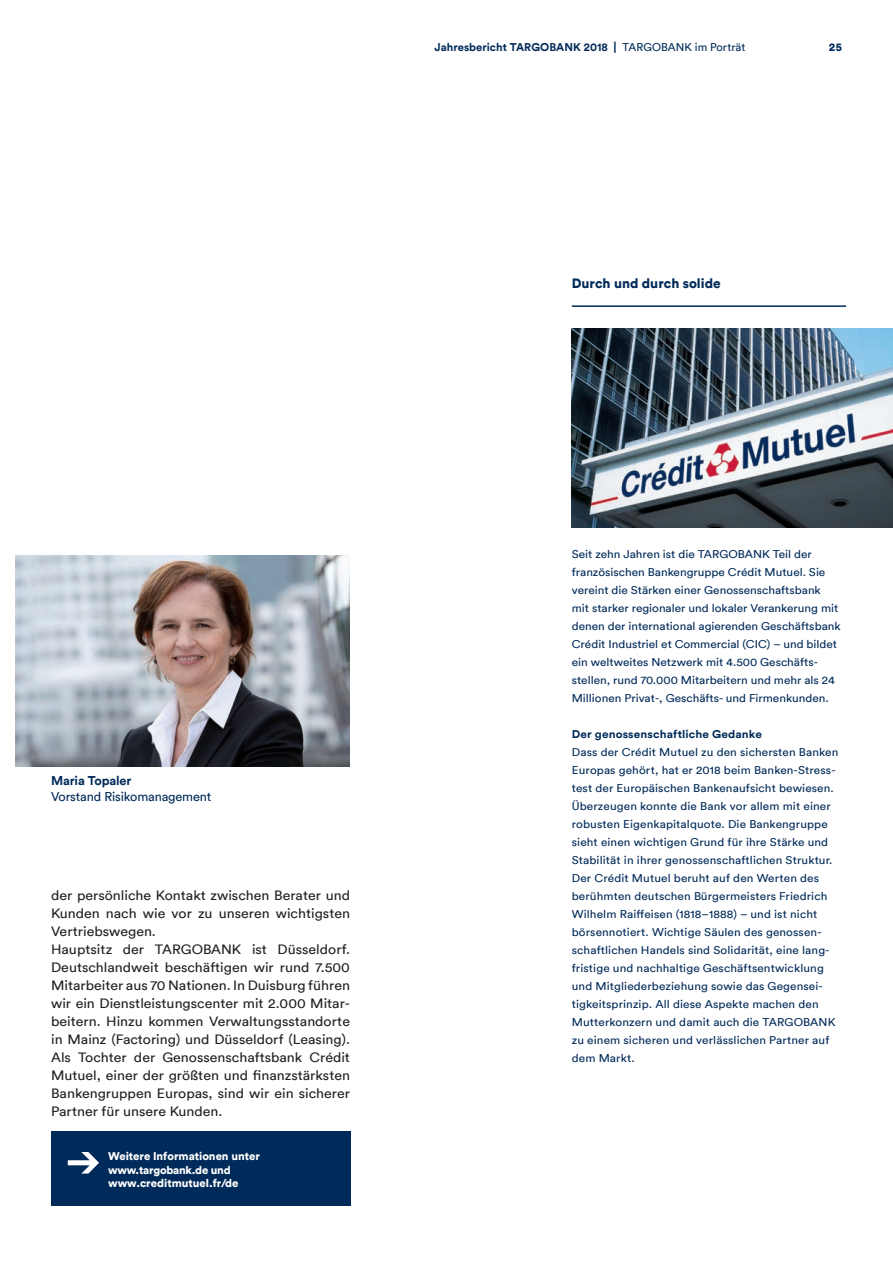
<style>
.page{position:relative;width:893px;height:1263px;background:#fff}
.page>*{position:absolute;margin:0;border:0;box-sizing:border-box;transform-origin:0 0}
.t1{font:13.5px/18px "Circular Pro TT";color:#231f20;scale:1.05 1}
.t2{font:900 13.5px "Circular Pro TT";color:#002a59}
.t3{font:12.75px "Circular Pro TT";letter-spacing:-.01em;color:#002a59}
.t4{font:700 12.75px "Circular Pro TT";letter-spacing:-.01em;color:#002a59}
.t5{font:11.25px/18px "Circular Pro TT";letter-spacing:.01em;color:#002a59;scale:1.05 1}
.t6{font:900 11.25px/13.5px "Circular Pro TT";color:#fff}
.t7{font:700 11.25px "Circular Pro TT";letter-spacing:.01em;color:#002a59}
.t8{font:700 11.25px "Circular Pro TT";letter-spacing:.01em;color:#002a59;scale:1.05 1}
.t9{font:900 11.25px "Circular Pro TT";color:#002a59}
.s1{font-weight:900}
.s2{font-weight:400}
</style>
<div class="page">
<img style="left:15px;top:555px;width:335px;height:211px">
<div style="left:51px;top:1132px;width:299px;height:74px;background:#002a59"></div>
<svg style="left:68px;top:1152px;width:31px;height:21px"></svg>
<img style="left:572px;top:328px;width:321px;height:199px">
<hr style="left:572px;top:305px;width:274px;height:2px;background:#002a59">
<p class="t7" style="left:435px;top:40px;width:312px">Jahresbericht TARGOBANK 2018 <span class="s1">|</span> <span class="s2">TARGOBANK im Porträt</span></p>
<p class="t9" style="left:829px;top:40px;width:15px">25</p>
<p class="t2" style="left:572px;top:274px;width:150px">Durch und durch solide</p>
<p class="t4" style="left:51px;top:771px;width:82px">Maria Topaler</p>
<p class="t3" style="left:51px;top:788px;width:162px">Vorstand Risikomanagement</p>
<p class="t1" style="left:51px;top:886px;width:286px">der persönliche Kontakt zwischen Berater und Kunden nach wie vor zu unseren wichtigsten Vertriebswegen.<br>Hauptsitz der TARGOBANK ist Düsseldorf.<br>Deutschlandweit beschäftigen wir rund 7.500<br>Mitarbeiter aus 70 Nationen. In Duisburg führen wir ein Dienstleistungscenter mit 2.000 Mitar&shy;beitern. Hinzu kommen Verwaltungsstandorte in Mainz (Factoring) und Düsseldorf (Leasing).<br>Als Tochter der Genossenschaftsbank Crédit Mutuel, einer der größten und finanzstärksten Bankengruppen Europas, sind wir ein sicherer Partner für unsere Kunden.</p>
<p class="t6" style="left:108px;top:1149px;width:153px">Weitere informationen unter www.targobank.de und www.creditmutuel.fr/de</p>
<p class="t5" style="left:572px;top:545px;width:258px">Seit zehn Jahren ist die TARGOBANK Teil der französischen Bankengruppe Crédit Mutuel. Sie vereint die Stärken einer Genossenschaftsbank mit starker regionaler und lokaler Verankerung mit denen der international agierenden Geschäftsbank Crédit Industriel et Commercial (CIC) – und bildet ein weltweites Netzwerk mit 4.500 Geschäfts&shy;stellen, rund 70.000 Mitarbeitern und mehr als 24<br>Millionen Privat-, Geschäfts- und Firmenkunden.</p>
<p class="t8" style="left:572px;top:726px;width:183px">Der genossenschaftliche Gedanke</p>
<p class="t5" style="left:572px;top:743px;width:255px">Dass der Crédit Mutuel zu den sichersten Banken Europas gehört, hat er 2018 beim Banken-Stress&shy;test der Europäischen Bankenaufsicht bewiesen.<br>Überzeugen konnte die Bank vor allem mit einer robusten Eigenkapitalquote. Die Bankengruppe sieht einen wichtigen Grund für ihre Stärke und Stabilität in ihrer genossenschaftlichen Struktur.<br>Der Crédit Mutuel beruht auf den Werten des berühmten deutschen Bürgermeisters Friedrich Wilhelm Raiffeisen (1818–1888) – und ist nicht börsennotiert. Wichtige Säulen des genossen&shy;schaftlichen Handels sind Solidarität, eine lang&shy;fristige und nachhaltige Geschäftsentwicklung und Mitgliederbeziehung sowie das Gegensei&shy;tigkeitsprinzip. All diese Aspekte machen den Mutterkonzern und damit auch die TARGOBANK zu einem sicheren und verlässlichen Partner auf dem Markt.</p>
</div>
